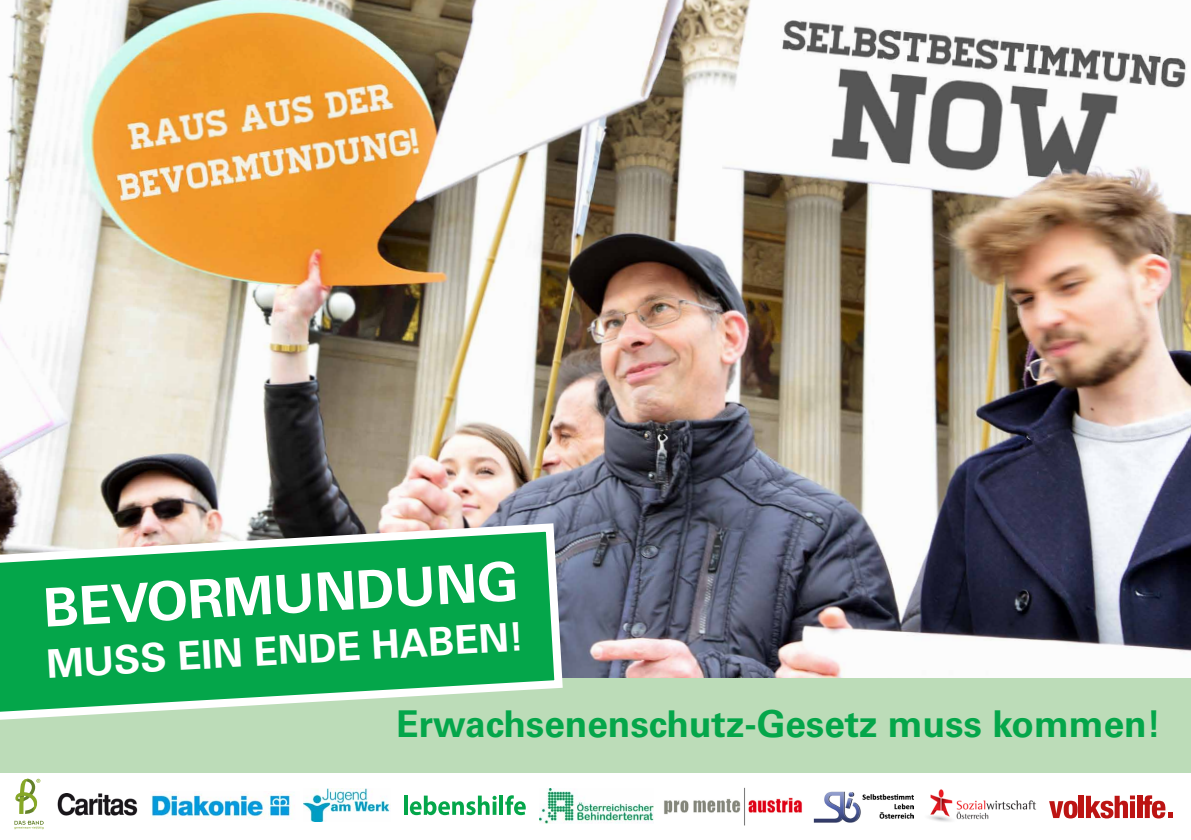
<style>
.page{position:relative;width:1191px;height:840px;background:#fff}
.page>*{position:absolute;margin:0;border:0;box-sizing:border-box;transform-origin:0 0}
.t1{font:700 53.2px "Univers LT";color:#fff}
.t2{font:700 39.2px "Univers LT";color:#fff}
.t3{font:700 36.8px "Univers LT";color:#04a64a}
</style>
<div class="page">
<img style="left:150px;top:791px;width:143px;height:27px">
<img style="left:0;top:0;width:1191px;height:677px">
<div style="left:0;top:677px;width:1191px;height:94px;background:#bcdcb8"></div>
<svg style="left:0;top:518px;width:567px;height:202px;background:#3cb26d"></svg>
<img style="left:813px;top:791px;width:100px;height:31px">
<img style="left:539px;top:788px;width:114px;height:35px">
<svg style="left:14px;top:820px;width:30px;height:8px"></svg>
<svg style="left:15px;top:778px;width:26px;height:35px"></svg>
<img style="left:57px;top:793px;width:81px;height:22px">
<img style="left:664px;top:787px;width:138px;height:38px">
<img style="left:928px;top:789px;width:127px;height:33px">
<svg style="left:1049px;top:800px;width:28px;height:18px"></svg>
<div style="left:1079px;top:795px;width:5px;height:22px;background:#bc1413"></div>
<svg style="left:1086px;top:795px;width:49px;height:23px"></svg>
<div style="left:1130px;top:800px;width:5px;height:17px;background:#bc1413"></div>
<div style="left:1137px;top:795px;width:5px;height:22px;background:#bc1413"></div>
<svg style="left:1142px;top:795px;width:30px;height:23px"></svg>
<hr style="left:404px;top:795px;width:3px;height:19px;background:#04a64a">
<svg style="left:410px;top:795px;width:86px;height:19px"></svg>
<hr style="left:499px;top:795px;width:4px;height:19px;background:#04a64a">
<svg style="left:505px;top:795px;width:21px;height:19px"></svg>
<img style="left:304px;top:788px;width:87px;height:33px">
<h1 class="t1" style="left:42px;top:575px;width:477px;rotate:-3deg">Bevormundung</h1>
<p class="t2" style="left:45px;top:639px;width:480px;rotate:-3deg">muss ein Ende haben!</p>
<p class="t3" style="left:396px;top:702px;width:766px">Erwachsenenschutz-Gesetz muss kommen!</p>
</div>
